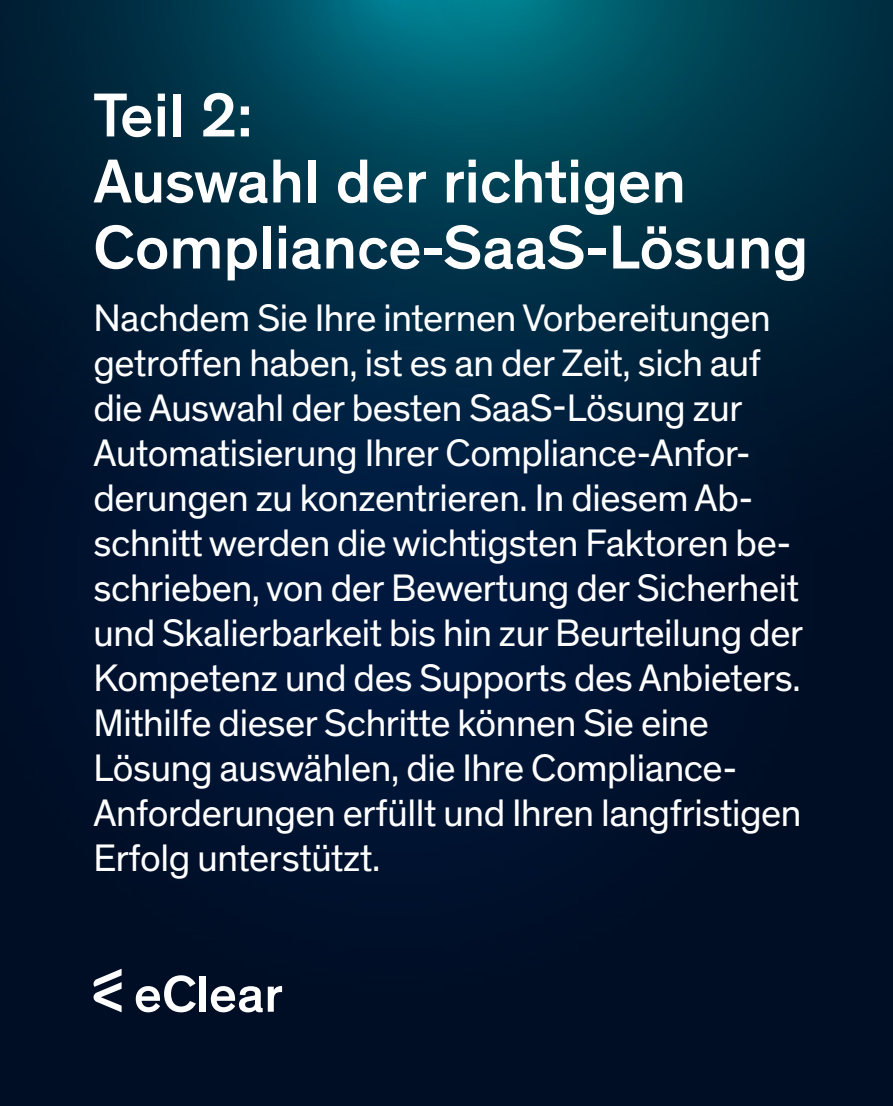
<style>
.page{position:relative;width:893px;height:1106px;background:#fff}
.page>*{position:absolute;margin:0;border:0;box-sizing:border-box;transform-origin:0 0}
._2_Head_42_42{font:500 63px/66px "Theinhardt";color:#fff}
.t1{font:500 52.65px "Theinhardt";color:#fff}
._3_Intro_26_30{font:39px/45px "Theinhardt";letter-spacing:-.01em;color:#fff}
</style>
<div class="page">
<img style="left:0;top:0;width:893px;height:1106px">
<svg style="left:94px;top:968px;width:28px;height:44px"></svg>
<p class="_2_Head_42_42" style="left:94px;top:83px;width:716px">Teil 2:<br>Auswahl der richtigen<br>Compliance-SaaS-Lösung</p>
<p class="_3_Intro_26_30" style="left:94px;top:296px;width:711px">Nachdem Sie Ihre internen Vorbereitungen getroffen haben, ist es an der Zeit, sich auf die Auswahl der besten SaaS-Lösung zur Automatisierung Ihrer Compliance-Anfor&shy;derungen zu konzentrieren. In diesem Ab&shy;schnitt werden die wichtigsten Faktoren be&shy;schrieben, von der Bewertung der Sicherheit und Skalierbarkeit bis hin zur Beurteilung der Kompetenz und des Supports des Anbieters.<br>Mithilfe dieser Schritte können Sie eine Lösung auswählen, die Ihre Compliance-Anforderungen erfüllt und Ihren langfristigen Erfolg unterstützt.</p>
<h2 class="t1" style="left:134px;top:962px;width:151px">eClear</h2>
</div>
